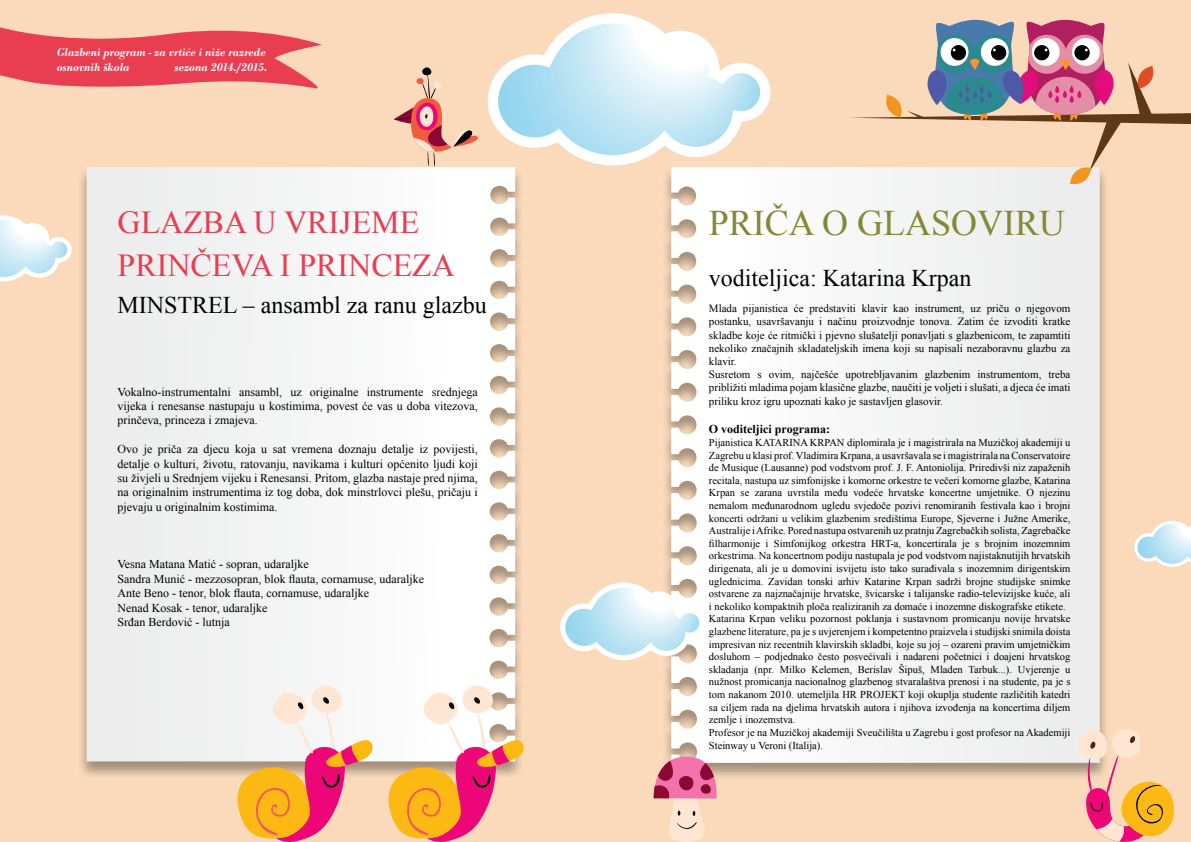
<style>
.page{position:relative;width:1191px;height:842px;background:#fadabb}
.page>*{position:absolute;margin:0;border:0;box-sizing:border-box;transform-origin:0 0}
.t1{font:36px "Times New Roman";color:#838a36}
.t2{font:32px/43.2px "Times New Roman";color:#e93d52}
.t3{font:24px "Times New Roman";color:#000}
.t4{font:12px/14.4px "Times New Roman";color:#000;text-align:justify}
.t5{font:12px/14.4px "Bodoni Antiqua TOT Dem Bol Ita";color:#fff}
.t6{font:700 12px "Times New Roman";color:#000}
.t7{font:11px/13.2px "Times New Roman";color:#000}
.t8{font:10.5px/12.6px "Times New Roman";color:#000}
</style>
<div class="page">
<div style="left:77px;top:166px;width:447px;height:613px;background:#000;opacity:.35"></div>
<svg style="left:87px;top:167px;width:428px;height:594px;background:#f3f3f3"></svg>
<svg style="left:0;top:215px;width:72px;height:67px"></svg>
<svg style="left:394px;top:67px;width:84px;height:100px"></svg>
<svg style="left:237px;top:685px;width:136px;height:157px"></svg>
<svg style="left:0;top:27px;width:322px;height:62px"></svg>
<svg style="left:492px;top:13px;width:279px;height:157px"></svg>
<div style="left:662px;top:166px;width:447px;height:615px;background:#000;opacity:.35"></div>
<svg style="left:671px;top:167px;width:25px;height:385px;background:#e9dfd6"></svg>
<svg style="left:1135px;top:520px;width:56px;height:47px"></svg>
<svg style="left:848px;top:20px;width:343px;height:164px"></svg>
<svg style="left:1075px;top:727px;width:99px;height:115px"></svg>
<svg style="left:653px;top:756px;width:67px;height:86px"></svg>
<svg style="left:388px;top:685px;width:136px;height:157px"></svg>
<svg style="left:562px;top:580px;width:145px;height:83px"></svg>
<p class="t5" style="left:57px;top:46px;width:210px">Glazbeni program - za vrtiće i niže razrede osnovnih škola</p>
<p class="t5" style="left:174px;top:60px;width:94px">sezona 2014./2015.</p>
<h2 class="t2" style="left:118px;top:200px;width:339px">GLAZBA U VRIJEME<br>PRINČEVA I PRINCEZA</h2>
<h3 class="t3" style="left:118px;top:289px;width:371px">MINSTREL – ansambl za ranu glazbu</h3>
<p class="t4" style="left:118px;top:384px;width:362px">Vokalno-instrumentalni ansambl, uz originalne instrumente srednjega vijeka i renesanse nastupaju u kostimima, povest će vas u doba vitezova, prinčeva, princeza i zmajeva.</p>
<p class="t4" style="left:118px;top:442px;width:362px">Ovo je priča za djecu koja u sat vremena doznaju detalje iz povijesti, detalje o kulturi, životu, ratovanju, navikama i kulturi općenito ljudi koji su živjeli u Srednjem vijeku i Renesansi. Pritom, glazba nastaje pred njima, na originalnim instrumentima iz tog doba, dok minstrlovci plešu, pričaju i pjevaju u originalnim kostimima.</p>
<p class="t4" style="left:118px;top:557px;width:308px;text-align:left">Vesna Matana Matić - sopran, udaraljke<br>Sandra Munić - mezzosopran, blok flauta, cornamuse, udaraljke Ante Beno - tenor, blok flauta, cornamuse, udaraljke<br>Nenad Kosak - tenor, udaraljke<br>Srđan Berdović - lutnja</p>
<h1 class="t1" style="left:709px;top:198px;width:358px">PRIČA O GLASOVIRU</h1>
<h3 class="t3" style="left:709px;top:262px;width:264px">voditeljica: Katarina Krpan</h3>
<p class="t7" style="left:709px;top:302px;width:363px">Mlada pijanistica će predstaviti klavir kao instrument, uz priču o njegovom postanku, usavršavanju i načinu proizvodnje tonova. Zatim će izvoditi kratke skladbe koje će ritmički i pjevno slušatelji ponavljati s glazbenicom, te zapamtiti nekoliko značajnih skladateljskih imena koji su napisali nezaboravnu glazbu za klavir.<br>Susretom s ovim, najčešće upotrebljavanim glazbenim instrumentom, treba približiti mladima pojam klasične glazbe, naučiti je voljeti i slušati, a djeca će imati priliku kroz igru upoznati kako je sastavljen glasovir.</p>
<p class="t6" style="left:709px;top:421px;width:123px">O voditeljici programa:</p>
<p class="t8" style="left:709px;top:436px;width:363px">Pijanistica KATARINA KRPAN diplomirala je i magistrirala na Muzičkoj akademiji u Zagrebu u klasi prof. Vladimira Krpana, a usavršavala se i magistrirala na Conservatoire de Musique (Lausanne) pod vodstvom prof. J. F. Antoniolija. Priredivši niz zapaženih recitala, nastupa uz simfonijske i komorne orkestre te večeri komorne glazbe, Katarina Krpan se zarana uvrstila među vodeće hrvatske koncertne umjetnike. O njezinu nemalom međunarodnom ugledu svjedoče pozivi renomiranih festivala kao i brojni koncerti održani u velikim glazbenim središtima Europe, Sjeverne i Južne Amerike, Australije i Afrike. Pored nastupa ostvarenih uz pratnju Zagrebačkih solista, Zagrebačke filharmonije i Simfonijkog orkestra HRT-a, koncertirala je s brojnim inozemnim orkestrima. Na koncertnom podiju nastupala je pod vodstvom najistaknutijih hrvatskih dirigenata, ali je u domovini isvijetu isto tako surađivala s inozemnim dirigentskim uglednicima. Zavidan tonski arhiv Katarine Krpan sadrži brojne studijske snimke ostvarene za najznačajnije hrvatske, švicarske i talijanske radio-televizijske kuće, ali i nekoliko kompaktnih ploča realiziranih za domaće i inozemne diskografske etikete.<br>Katarina Krpan veliku pozornost poklanja i sustavnom promicanju novije hrvatske glazbene literature, pa je s uvjerenjem i kompetentno praizvela i studijski snimila doista impresivan niz recentnih klavirskih skladbi, koje su joj – ozareni pravim umjetničkim dosluhom – podjednako često posvećivali i nadareni početnici i doajeni hrvatskog skladanja (npr. Milko Kelemen, Berislav Šipuš, Mladen Tarbuk...). Uvjerenje u nužnost promicanja nacionalnog glazbenog stvaralaštva prenosi i na studente, pa je s tom nakanom 2010. utemeljila HR PROJEKT koji okuplja studente različitih katedri sa ciljem rada na djelima hrvatskih autora i njihova izvođenja na koncertima diljem zemlje i inozemstva.<br>Profesor je na Muzičkoj akademiji Sveučilišta u Zagrebu i gost profesor na Akademiji Steinway u Veroni (Italija).</p>
</div>
